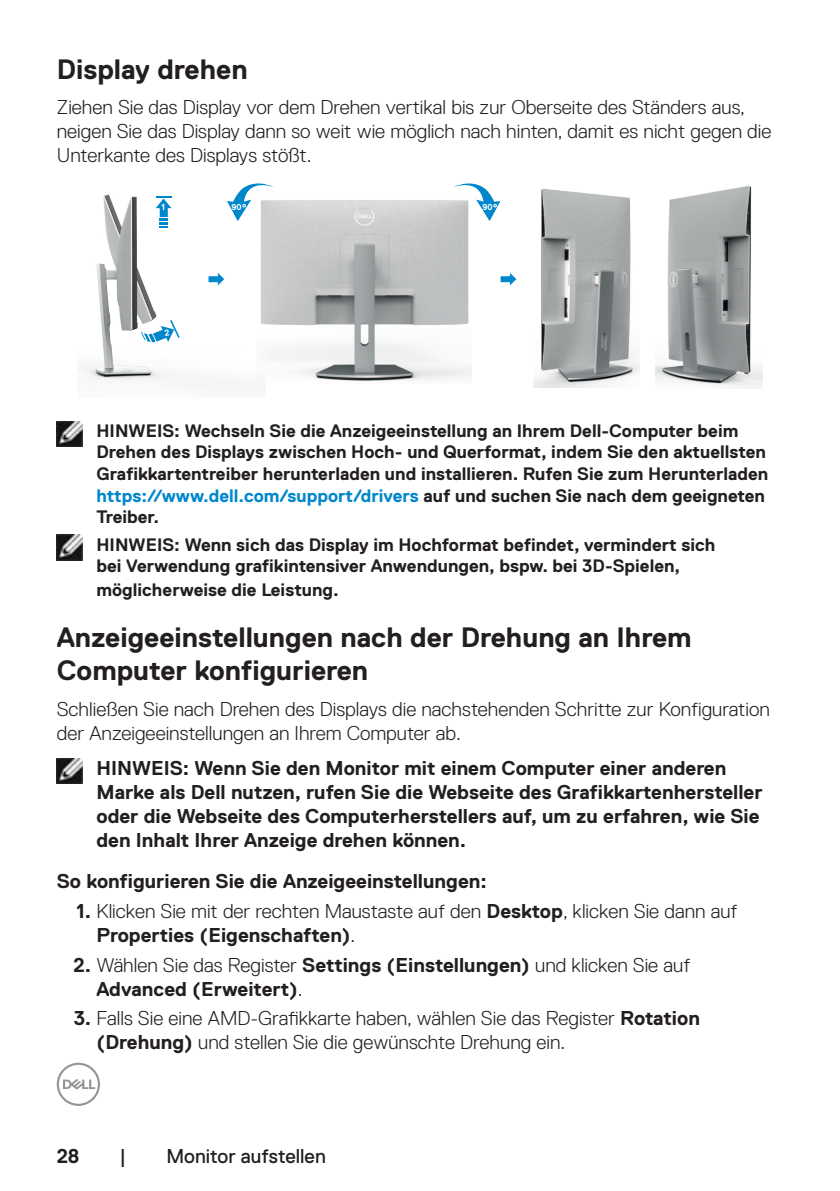
<style>
.page{position:relative;width:840px;height:1191px;background:#fff}
.page>*{position:absolute;margin:0;border:0;box-sizing:border-box;transform-origin:0 0}
.Head2{font:700 28px/33.6px "Dell Replica";color:#231f20}
.Number_List-Sub{font:700 20px/24px "Dell Replica";color:#231f20}
.Paragraph{font:300 20px/24px "Dell Replica";color:#231f20}
.Number_List-Sub-2{font:300 20px/24px "Dell Replica";color:#231f20}
.Paragraph-2{font:700 20px "Dell Replica";color:#231f20}
.t1{font:20px "Dell Replica";color:#231f20}
.t2{font:700 18px/21.6px "Dell Replica";color:#231f20}
.t3{font:700 8.6px "Dell Replica";color:#fff}
.s1{color:#0087cb}
.s2{font-weight:700}
.s3{font-weight:300}
</style>
<div class="page">
<svg style="left:57px;top:1062px;width:43px;height:44px"></svg>
<svg style="left:241px;top:183px;width:33px;height:7px"></svg>
<svg style="left:454px;top:183px;width:46px;height:38px"></svg>
<svg style="left:500px;top:273px;width:16px;height:12px"></svg>
<img style="left:265px;top:196px;width:206px;height:185px">
<img style="left:533px;top:189px;width:106px;height:199px">
<img style="left:655px;top:186px;width:106px;height:203px">
<img style="left:79px;top:190px;width:186px;height:200px">
<img style="left:57px;top:421px;width:25px;height:26px">
<img style="left:57px;top:535px;width:25px;height:25px">
<img style="left:57px;top:758px;width:25px;height:25px">
<svg style="left:141px;top:320px;width:38px;height:22px"></svg>
<p class="Head2" style="left:57px;top:52px;width:192px">Display drehen</p>
<p class="Paragraph" style="left:57px;top:95px;width:716px">Ziehen Sie das Display vor dem Drehen vertikal bis zur Oberseite des Ständers aus, neigen Sie das Display dann so weit wie möglich nach hinten, damit es nicht gegen die<br>Unterkante des Displays stößt.</p>
<p class="t3" style="left:161px;top:202px;width:5px">1</p>
<p class="t3" style="left:231px;top:203px;width:17px">90°</p>
<p class="t3" style="left:482px;top:202px;width:17px">90°</p>
<p class="t2" style="left:96px;top:420px;width:673px">HINWEIS: Wechseln Sie die Anzeigeeinstellung an Ihrem Dell-Computer beim Drehen des Displays zwischen Hoch- und Querformat, indem Sie den aktuellsten Grafikkartentreiber herunterladen und installieren. Rufen Sie zum Herunterladen <span class="s1">https://www.dell.com/support/drivers</span> auf und suchen Sie nach dem geeigneten Treiber.</p>
<p class="t2" style="left:96px;top:533px;width:620px">HINWEIS: Wenn sich das Display im Hochformat befindet, vermindert sich bei Verwendung grafikintensiver Anwendungen, bspw. bei 3D-Spielen,</p>
<p class="t2" style="left:96px;top:579px;width:244px">möglicherweise die Leistung.</p>
<p class="Head2" style="left:57px;top:620px;width:636px">Anzeigeeinstellungen nach der Drehung an Ihrem<br>Computer konfigurieren</p>
<p class="Paragraph" style="left:57px;top:697px;width:714px">Schließen Sie nach Drehen des Displays die nachstehenden Schritte zur Konfiguration der Anzeigeeinstellungen an Ihrem Computer ab.</p>
<p class="Number_List-Sub" style="left:96px;top:756px;width:667px">HINWEIS: Wenn Sie den Monitor mit einem Computer einer anderen Marke als Dell nutzen, rufen Sie die Webseite des Grafikkartenhersteller oder die Webseite des Computerherstellers auf, um zu erfahren, wie Sie den Inhalt Ihrer Anzeige drehen können.</p>
<p class="Paragraph-2" style="left:57px;top:870px;width:431px">So konfigurieren Sie die Anzeigeeinstellungen:</p>
<p class="Number_List-Sub-2" style="left:96px;top:899px;width:642px;text-indent:-20px"><span class="s2">1.</span> Klicken Sie mit der rechten Maustaste auf den <span class="s2">Desktop</span>, klicken Sie dann auf<br><span class="s2">Properties (Eigenschaften)</span>.</p>
<p class="Number_List-Sub" style="left:96px;top:952px;width:595px;text-indent:-23px">2. <span class="s3">Wählen Sie das Register</span> Settings (Einstellungen) <span class="s3">und klicken Sie auf<br></span>Advanced (Erweitert)<span class="s3">.</span></p>
<p class="Number_List-Sub-2" style="left:96px;top:1006px;width:604px;text-indent:-22px"><span class="s2">3.</span> Falls Sie eine AMD-Grafikkarte haben, wählen Sie das Register <span class="s2">Rotation (Drehung)</span> und stellen Sie die gewünschte Drehung ein.</p>
<p class="Number_List-Sub" style="left:57px;top:1143px;width:24px">28</p>
<p class="t1" style="left:119px;top:1144px;width:8px">|</p>
<p class="t1" style="left:166px;top:1144px;width:161px">Monitor aufstellen</p>
</div>
